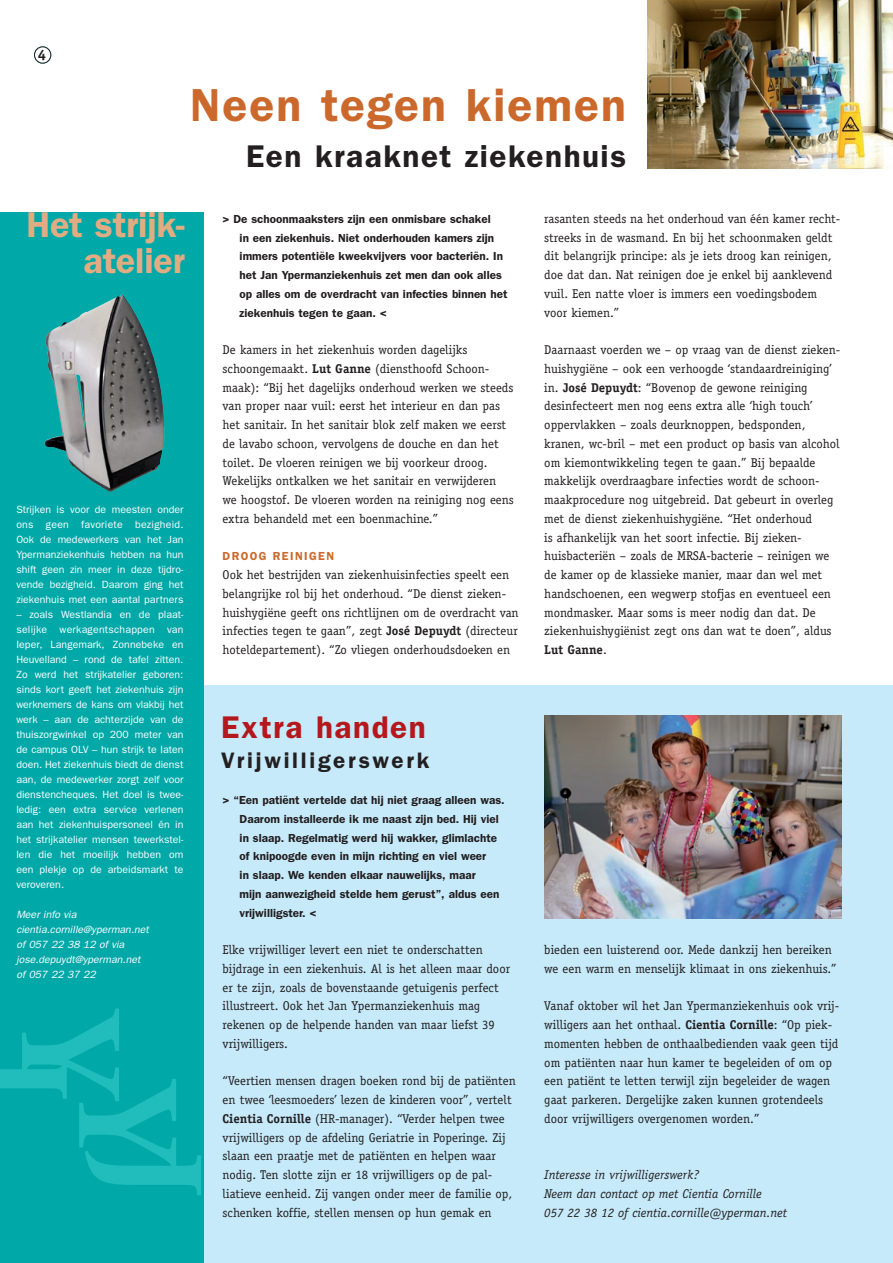
<style>
.page{position:relative;width:893px;height:1263px;background:#fff}
.page>*{position:absolute;margin:0;border:0;box-sizing:border-box;transform-origin:0 0}
.t1{font:700 147px "Giovanni";color:#21bdbd}
._02_titel_oranje_31{font:600 46.5px "Franklin Gothic";color:#cb692c}
._03_kantlijn_titel{font:600 36px/36px "Franklin Gothic";color:#e2ac82;text-align:right}
._04_titel_zwart_21_p{font:600 31.5px "Franklin Gothic";color:#231f20}
._04_titel_rood_21pt{font:600 31.5px "Franklin Gothic";color:#b4181d}
._04_titel_zwart_15pt{font:600 22.5px "Franklin Gothic";letter-spacing:.115em;color:#231f20}
._01_brood{font:12.75px/18.8px "Officina Serif";color:#231f20}
._01_brood-2{font:italic 12.75px/18.8px "Officina Serif";color:#231f20}
._01_inleiding{font:600 11.7px/18.8px "Franklin Gothic";color:#231f20}
.kort_titel{font:600 11.7px "Franklin Gothic";letter-spacing:.12em;color:#cb692c}
._03_kantlijn_brood{font:10.5px/15px "Franklin Gothic";color:#fff;text-align:justify}
._03_kantlijn_brood-2{font:italic 10.5px/15px "Franklin Gothic";color:#fff}
.s1{font-weight:700}
</style>
<div class="page">
<div style="left:34px;top:46px;width:17px;height:18px;border:1px solid #231f20;border-radius:50%"></div>
<div style="left:0;top:213px;width:204px;height:1050px;background:#00a9a8"></div>
<div style="left:204px;top:685px;width:689px;height:578px;background:#c6eafa"></div>
<img style="left:44px;top:294px;width:120px;height:198px">
<img style="left:544px;top:715px;width:298px;height:203px">
<img style="left:648px;top:0;width:245px;height:169px">
<p class="_02_titel_oranje_31" style="left:190px;top:77px;width:437px">Neen tegen kiemen</p>
<p class="_04_titel_zwart_21_p" style="left:246px;top:138px;width:381px">Een kraaknet ziekenhuis</p>
<p class="_03_kantlijn_titel" style="left:26px;top:206px;width:160px">Het strijk&shy;atelier</p>
<p class="_03_kantlijn_brood" style="left:16px;top:502px;width:169px">Strijken is voor de meesten onder ons geen favoriete bezigheid.<br>Ook de medewerkers van het Jan Ypermanziekenhuis hebben na hun shift geen zin meer in deze tijdro&shy;vende bezigheid. Daarom ging het ziekenhuis met een aantal partners</p>
<p class="_03_kantlijn_brood" style="left:16px;top:607px;width:169px">– zoals Westlandia en de plaat&shy;selijke werkagentschappen van Ieper, Langemark, Zonnebeke en Heuvelland – rond de tafel zitten.<br>Zo werd het strijkatelier geboren: sinds kort geeft het ziekenhuis zijn werknemers de kans om vlakbij het werk – aan de achterzijde van de thuiszorgwinkel op 200 meter van de campus OLV – hun strijk te laten doen. Het ziekenhuis biedt de dienst aan, de medewerker zorgt zelf voor dienstencheques. Het doel is twee&shy;ledig: een extra service verlenen aan het ziekenhuispersoneel én in het strijkatelier mensen tewerkstel&shy;len die het moeilijk hebben om een plekje op de arbeidsmarkt te veroveren.</p>
<p class="_03_kantlijn_brood-2" style="left:16px;top:907px;width:136px">Meer info via cientia.cornille@yperman.net of 057 22 38 12 of via jose.depuydt@yperman.net of 057 22 37 22</p>
<h1 class="t1" style="left:130px;top:1011px;width:94px;rotate:90deg">JY</h1>
<h1 class="t1" style="left:225px;top:1081px;width:119px;rotate:90deg">JY</h1>
<p class="_01_inleiding" style="left:240px;top:209px;width:269px;text-indent:-17px">&gt; De schoonmaaksters zijn een onmisbare schakel<br>in een ziekenhuis. N iet onderhouden kamers zijn immers potentiële kweekvijvers voor bacteriën. I n het Jan Ypermanziekenhuis zet men dan ook alles op alles om de overdracht van infecties binnen het ziekenhuis tegen te gaan. &lt;</p>
<p class="_01_brood" style="left:223px;top:340px;width:293px">De kamers in het ziekenhuis worden dagelijks schoongemaakt. <span class="s1">Lut Ganne</span> (diensthoofd Schoon&shy;maak): “Bij het dagelijks onderhoud werken we steeds van proper naar vuil: eerst het interieur en dan pas het sanitair. In het sanitair blok zelf maken we eerst de lavabo schoon, vervolgens de douche en dan het toilet. De vloeren reinigen we bij voorkeur droog.<br>Wekelijks ontkalken we het sanitair en verwijderen<br>we hoogstof. De vloeren worden na reiniging nog eens extra behandeld met een boenmachine.”</p>
<p class="kort_titel" style="left:223px;top:549px;width:113px">Droog reinigen</p>
<p class="_01_brood" style="left:223px;top:565px;width:298px">Ook het bestrijden van ziekenhuisinfecties speelt een belangrijke rol bij het onderhoud. “De dienst zieken&shy;huishygiëne geeft ons richtlijnen om de overdracht van infecties tegen te gaan”, zegt <span class="s1">José Depuydt</span> (directeur hoteldepartement). “Zo vliegen onderhoudsdoeken en</p>
<p class="_04_titel_rood_21pt" style="left:221px;top:708px;width:206px">Extra handen</p>
<p class="_04_titel_zwart_15pt" style="left:221px;top:746px;width:210px">Vrijwilligerswerk</p>
<p class="_01_inleiding" style="left:223px;top:790px;width:284px">&gt; “Een patiënt vertelde dat hij niet graag alleen was.</p>
<p class="_01_inleiding" style="left:240px;top:809px;width:261px;text-indent:-17px">Daarom installeerde ik me naast zijn bed. H ij viel in slaap. Regelmatig werd hij wakker, glimlachte of knipoogde even in mijn richting en viel weer<br>in slaap. We kenden elkaar nauwelijks, maar mijn aanwezigheid stelde hem gerust”, aldus een vrijwilligster. &lt;</p>
<p class="_01_brood" style="left:223px;top:940px;width:289px">Elke vrijwilliger levert een niet te onderschatten bijdrage in een ziekenhuis. Al is het alleen maar door er te zijn, zoals de bovenstaande getuigenis perfect illustreert. Ook het Jan Ypermanziekenhuis mag rekenen op de helpende handen van maar liefst 39 vrijwilligers.</p>
<p class="_01_brood" style="left:223px;top:1072px;width:295px">“Veertien mensen dragen boeken rond bij de patiënten en twee ‘leesmoeders’ lezen de kinderen voor”, vertelt <span class="s1">Cientia Cornille</span> (HR-manager). “Verder helpen twee vrijwilligers op de afdeling Geriatrie in Poperinge. Zij slaan een praatje met de patiënten en helpen waar nodig. Ten slotte zijn er 18 vrijwilligers op de pal&shy;liatieve eenheid. Zij vangen onder meer de familie op, schenken koffie, stellen mensen op hun gemak en</p>
<p class="_01_brood" style="left:544px;top:209px;width:296px">rasanten steeds na het onderhoud van één kamer recht&shy;streeks in de wasmand. En bij het schoonmaken geldt dit belangrijk principe: als je iets droog kan reinigen, doe dat dan. Nat reinigen doe je enkel bij aanklevend vuil. Een natte vloer is immers een voedingsbodem voor kiemen.”</p>
<p class="_01_brood" style="left:544px;top:340px;width:298px">Daarnaast voerden we – op vraag van de dienst zieken&shy;huishygiëne – ook een verhoogde ‘standaardreiniging’ in. <span class="s1">José Depuydt</span>: “Bovenop de gewone reiniging desinfecteert men nog eens extra alle ‘high touch’ opper-vlakken – zoals deurknoppen, bedsponden, kranen- , wc-bril – met een product op basis van alcohol om kiem-ontwikkeling tegen te gaan.” Bij bepaalde makkelijk overdraagbare infecties wordt de schoon&shy;maakprocedure nog uitgebreid. Dat gebeurt in overleg met de dienst ziekenhuishygiëne. “Het onderhoud<br>is afhankelijk van het soort infectie. Bij zieken&shy;huisbacteriën – zoals de MRSA-bacterie – reinigen we de kamer op de klassieke manier, maar dan wel met handschoenen, een wegwerp stofjas en eventueel een mondmasker. Maar soms is meer nodig dan dat. De ziekenhuishygiënist zegt ons dan wat te doen”, aldus <span class="s1">Lut Ganne</span>.</p>
<p class="_01_brood" style="left:544px;top:940px;width:294px">bieden een luisterend oor. Mede dankzij hen bereiken we een warm en menselijk klimaat in ons ziekenhuis.”</p>
<p class="_01_brood" style="left:544px;top:997px;width:297px">Vanaf oktober wil het Jan Ypermanziekenhuis ook vrij&shy;willigers aan het onthaal. <span class="s1">Cientia Cornille</span>: “Op piek&shy;momenten hebben de onthaalbedienden vaak geen tijd om patiënten naar hun kamer te begeleiden of om op een patiënt te letten terwijl zijn begeleider de wagen gaat parkeren. Dergelijke zaken kunnen grotendeels door vrijwilligers overgenomen worden.”</p>
<p class="_01_brood-2" style="left:544px;top:1165px;width:244px">Interesse in vrijwilligerswerk?<br>Neem dan contact op met Cientia Cornille<br>057 22 38 12 of cientia.cornille@yperman.net</p>
</div>
